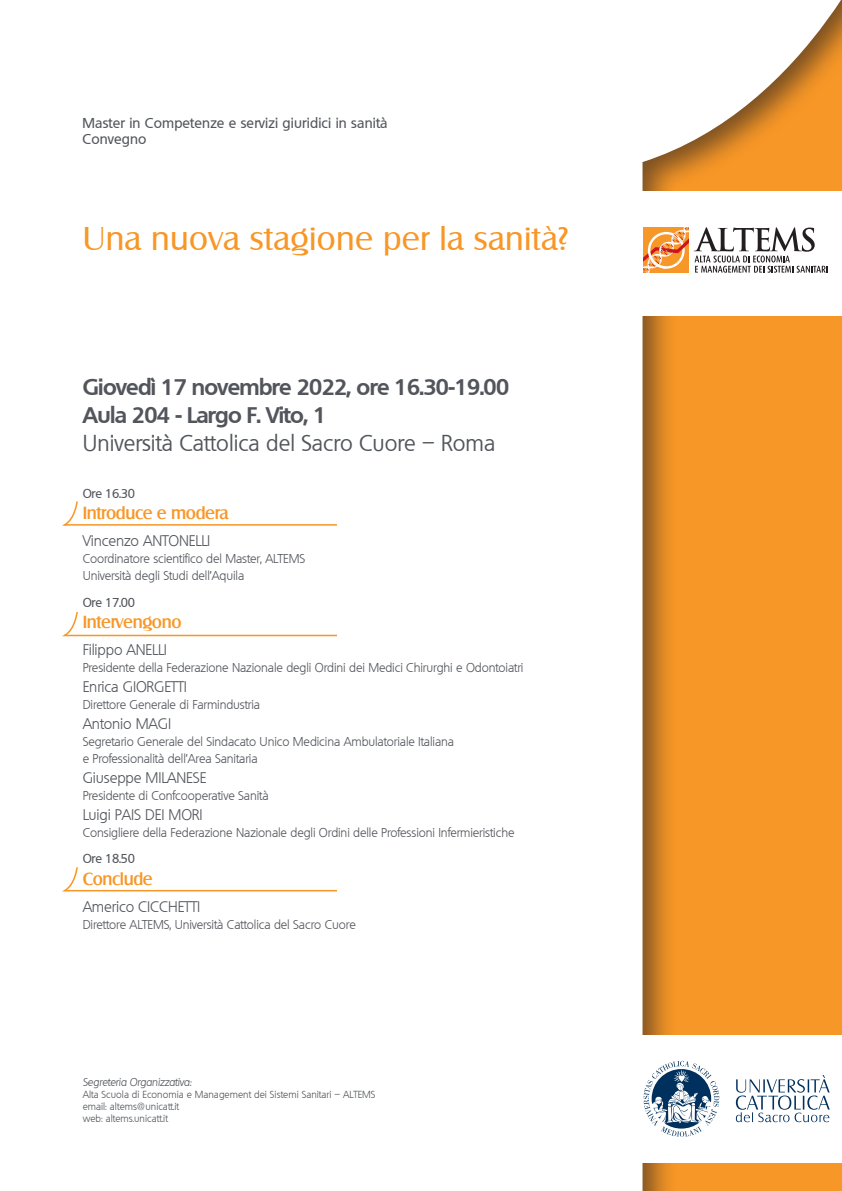
<style>
.page{position:relative;width:842px;height:1191px;background:#fff}
.page>*{position:absolute;margin:0;border:0;box-sizing:border-box;transform-origin:0 0}
.Titolo_1{font:32px "Salzburg";letter-spacing:.01em;color:#f79727}
.Aula-ora{font:700 22px "Quebec";letter-spacing:-.03em;color:#52555b}
.Luogo{font:22px "Quebec";color:#52555b}
.Titolo_3{font:500 17px "Salzburg";letter-spacing:-.02em;color:#f79727}
.professore{font:300 15px "Quebec";letter-spacing:-.01em;color:#52555b}
.SopraTitolo{font:500 14px/16px "Quebec";letter-spacing:.01em;color:#52555b}
.professore-2{font:300 12.5px/17px "Quebec";letter-spacing:-.01em;color:#52555b}
.Ore{font:500 12.5px "Quebec";letter-spacing:-.02em;color:#52555b}
.InfoTit{font:italic 300 11px "Quebec";letter-spacing:-.02em;color:#52555b}
.Info{font:300 10px "Quebec";color:#52555b}
</style>
<div class="page">
<svg style="left:642px;top:0;width:200px;height:1191px;background:#ee9d3e"></svg>
<div style="left:633px;top:191px;width:209px;height:124px;background:#fff"></div>
<svg style="left:643px;top:227px;width:185px;height:46px"></svg>
<svg style="left:62px;top:501px;width:276px;height:25px"></svg>
<svg style="left:62px;top:612px;width:276px;height:25px"></svg>
<div style="left:634px;top:1035px;width:208px;height:127px;background:#fff"></div>
<svg style="left:736px;top:1075px;width:94px;height:47px"></svg>
<svg style="left:643px;top:1060px;width:76px;height:76px"></svg>
<svg style="left:62px;top:867px;width:276px;height:25px"></svg>
<p class="SopraTitolo" style="left:83px;top:115px;width:307px">Master in Competenze e servizi giuridici in sanità<br>Convegno</p>
<p class="Titolo_1" style="left:83px;top:219px;width:487px">Una nuova stagione per la sanità?</p>
<p class="Aula-ora" style="left:83px;top:372px;width:428px">Giovedì 17 novembre 2022, ore 16.30-19.00</p>
<p class="Aula-ora" style="left:83px;top:400px;width:245px">Aula 204 - Largo F. Vito, 1</p>
<p class="Luogo" style="left:83px;top:428px;width:414px">Università Cattolica del Sacro Cuore – Roma</p>
<p class="Ore" style="left:83px;top:485px;width:54px">Ore 16.30</p>
<p class="Titolo_3" style="left:83px;top:503px;width:147px">Introduce e modera</p>
<p class="professore" style="left:83px;top:531px;width:129px">Vincenzo ANTONELLI</p>
<p class="professore-2" style="left:83px;top:550px;width:224px">Coordinatore scientifico del Master, ALTEMS<br>Università degli Studi dell’Aquila</p>
<p class="Ore" style="left:83px;top:594px;width:54px">Ore 17.00</p>
<p class="Titolo_3" style="left:83px;top:612px;width:100px">Intervengono</p>
<p class="professore" style="left:83px;top:640px;width:86px">Filippo ANELLI</p>
<p class="professore-2" style="left:83px;top:659px;width:442px">Presidente della Federazione Nazionale degli Ordini dei Medici Chirurghi e Odontoiatri</p>
<p class="professore" style="left:83px;top:677px;width:106px">Enrica GIORGETTI</p>
<p class="professore-2" style="left:83px;top:696px;width:179px">Direttore Generale di Farmindustria</p>
<p class="professore" style="left:83px;top:714px;width:90px">Antonio MAGI</p>
<p class="professore-2" style="left:83px;top:733px;width:373px">Segretario Generale del Sindacato Unico Medicina Ambulatoriale Italiana e Professionalità dell’Area Sanitaria</p>
<p class="professore" style="left:83px;top:767px;width:125px">Giuseppe MILANESE</p>
<p class="professore-2" style="left:83px;top:786px;width:187px">Presidente di Confcooperative Sanità</p>
<p class="professore" style="left:83px;top:804px;width:121px">Luigi PAIS DEI MORI</p>
<p class="professore-2" style="left:83px;top:823px;width:433px">Consigliere della Federazione Nazionale degli Ordini delle Professioni Infermieristiche</p>
<p class="Ore" style="left:83px;top:850px;width:54px">Ore 18.50</p>
<p class="Titolo_3" style="left:83px;top:868px;width:72px">Conclude</p>
<p class="professore" style="left:83px;top:896px;width:119px">Americo CICCHETTI</p>
<p class="professore-2" style="left:83px;top:915px;width:275px">Direttore ALTEMS, Università Cattolica del Sacro Cuore</p>
<p class="InfoTit" style="left:83px;top:1075px;width:110px">Segreteria Organizzativa:</p>
<p class="Info" style="left:83px;top:1088px;width:294px">Alta Scuola di Economia e Management dei Sistemi Sanitari – ALTEMS</p>
<p class="Info" style="left:83px;top:1100px;width:98px">email: altems@unicatt.it</p>
<p class="Info" style="left:83px;top:1112px;width:87px">web: altems.unicatt.it</p>
</div>
